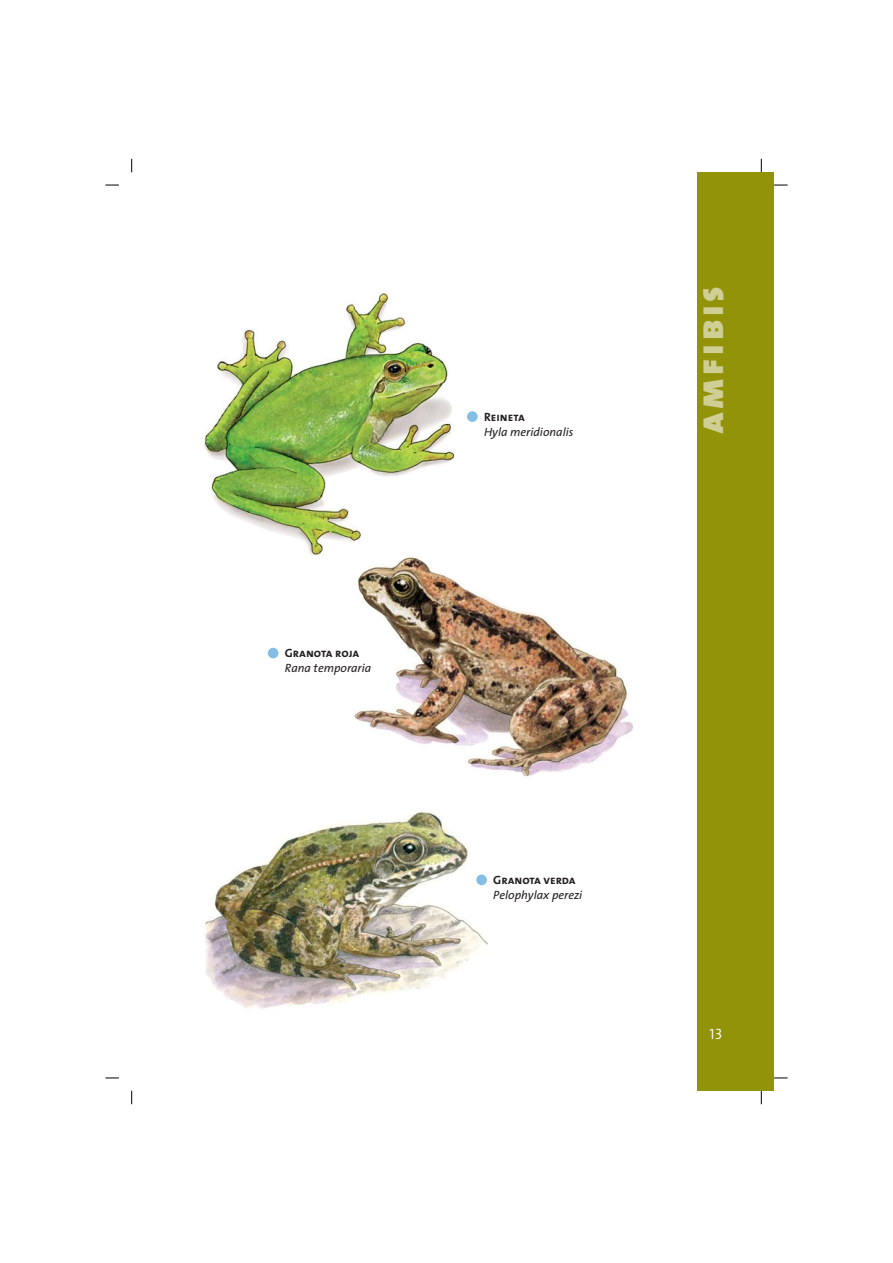
<style>
.page{position:relative;width:893px;height:1263px;background:#fff}
.page>*{position:absolute;margin:0;border:0;box-sizing:border-box;transform-origin:0 0}
.t1{font:37.5px "The Sans Black Caps";letter-spacing:.1em;color:#cfcf95}
.t2{font:15px "The Sans Semi Light Caps";color:#fff}
.t3{font:italic 12px "The Sans";color:#231f20}
.t4{font:12px "The Sans Bold Caps";color:#231f20}
</style>
<div class="page">
<svg style="left:105px;top:1078px;width:14px;height:1px"></svg>
<svg style="left:131px;top:1091px;width:1px;height:13px"></svg>
<svg style="left:105px;top:185px;width:14px;height:1px"></svg>
<svg style="left:131px;top:159px;width:1px;height:13px"></svg>
<svg style="left:774px;top:185px;width:13px;height:1px"></svg>
<svg style="left:761px;top:159px;width:1px;height:13px"></svg>
<svg style="left:774px;top:1078px;width:13px;height:1px"></svg>
<svg style="left:761px;top:1091px;width:1px;height:13px"></svg>
<div style="left:697px;top:172px;width:77px;height:919px;background:#929308"></div>
<img style="left:203px;top:292px;width:252px;height:264px">
<img style="left:204px;top:811px;width:284px;height:198px">
<img style="left:349px;top:554px;width:285px;height:223px">
<div style="left:476px;top:875px;width:11px;height:10px;background:#84bee7;border-radius:50%"></div>
<div style="left:268px;top:648px;width:10px;height:10px;background:#84bee7;border-radius:50%"></div>
<div style="left:467px;top:411px;width:10px;height:11px;background:#84bee7;border-radius:50%"></div>
<p class="t4" style="left:285px;top:646px;width:76px">Granota roja</p>
<p class="t3" style="left:285px;top:664px;width:88px">Rana temporaria</p>
<p class="t4" style="left:484px;top:410px;width:42px">Reineta</p>
<p class="t3" style="left:484px;top:427px;width:91px">Hyla meridionalis</p>
<p class="t4" style="left:493px;top:873px;width:84px">Granota verda</p>
<p class="t3" style="left:493px;top:891px;width:91px">Pelophylax perezi</p>
<h1 class="t1" style="left:688px;top:434px;width:150px;rotate:-90deg">amfibis</h1>
<p class="t2" style="left:709px;top:1025px;width:15px">13</p>
</div>
